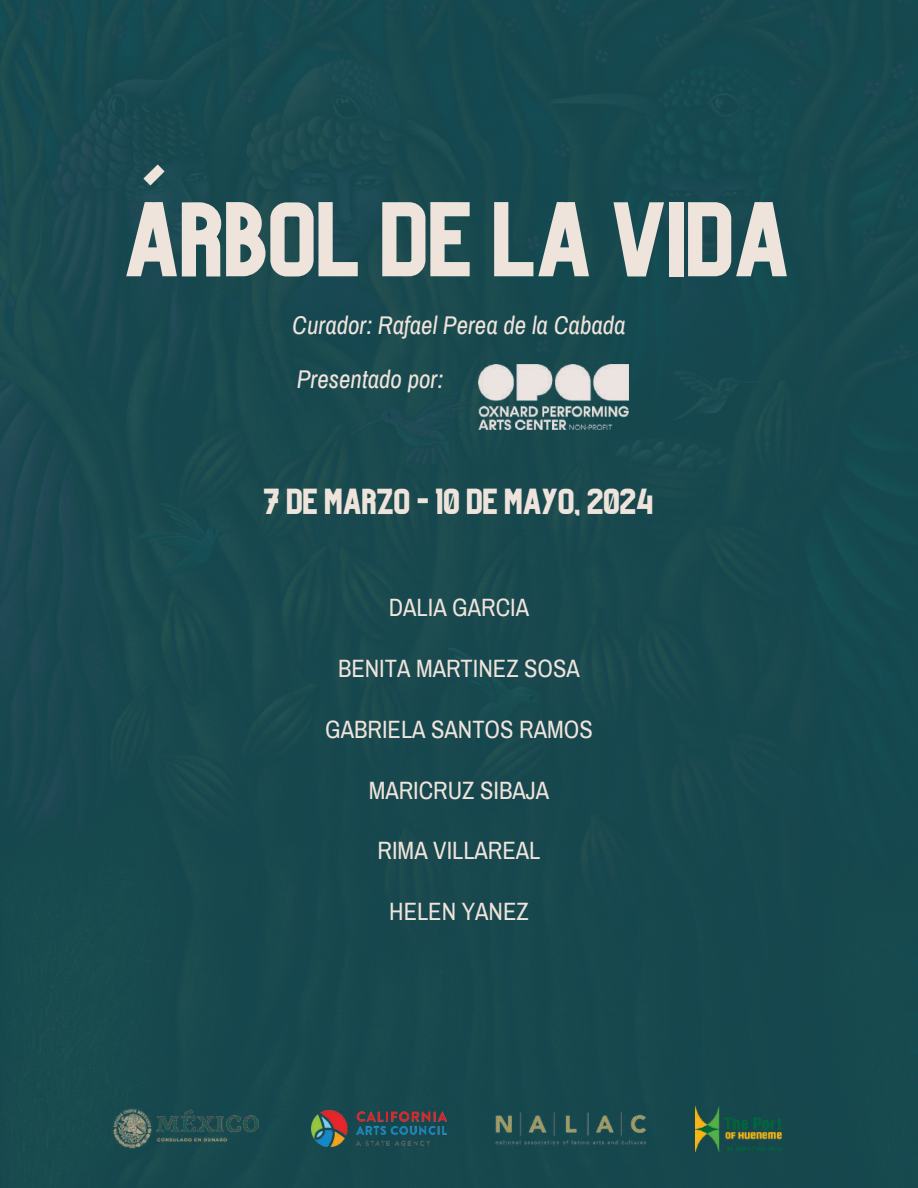
<style>
.page{position:relative;width:918px;height:1188px;background:#17494f}
.page>*{position:absolute;margin:0;border:0;box-sizing:border-box;transform-origin:0 0}
.t1{font:97.95px "Organic";color:#efe4dc}
.t2{font:33.45px "Organic";color:#efe4dc}
.t3{font:italic 25.05px/54.2px "Archivo Narrow";color:#efe4dc}
.t4{font:24.45px "Archivo Narrow";color:#efe4dc}
</style>
<div class="page">
<img style="left:109px;top:1103px;width:156px;height:45px">
<img style="left:695px;top:1106px;width:87px;height:45px">
<img style="left:492px;top:1103px;width:158px;height:51px">
<img style="left:311px;top:1111px;width:135px;height:36px">
<img style="left:479px;top:365px;width:149px;height:64px">
<h1 class="t1" style="left:126px;top:203px;width:667px">ÁRBOL DE LA VIDA</h1>
<p class="t3" style="left:292px;top:299px;width:335px">Curador: Rafael Perea de la Cabada<br>Presentado por:</p>
<h2 class="t2" style="left:264px;top:489px;width:391px">7 DE MARZO - 10 DE MAYO, 2024</h2>
<p class="t4" style="left:389px;top:595px;width:142px">DALIA GARCIA</p>
<p class="t4" style="left:338px;top:656px;width:243px">BENITA MARTINEZ SOSA</p>
<p class="t4" style="left:325px;top:716px;width:269px">GABRIELA SANTOS RAMOS</p>
<p class="t4" style="left:369px;top:777px;width:182px">MARICRUZ SIBAJA</p>
<p class="t4" style="left:378px;top:838px;width:164px">RIMA VILLAREAL</p>
<p class="t4" style="left:389px;top:899px;width:141px">HELEN YANEZ</p>
</div>
